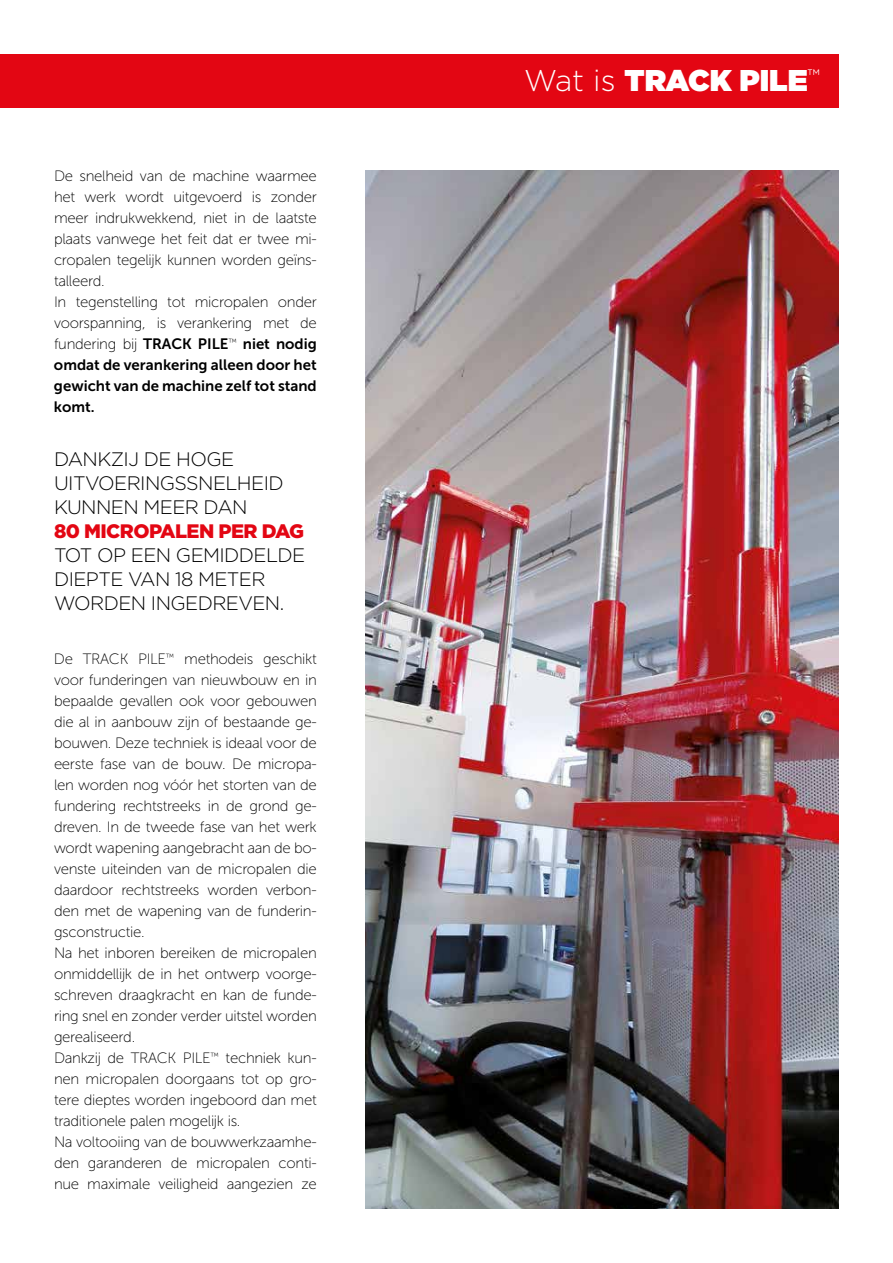
<style>
.page{position:relative;width:893px;height:1263px;background:#fff}
.page>*{position:absolute;margin:0;border:0;box-sizing:border-box;transform-origin:0 0}
.t1{font:900 30px "Gotham";color:#fff}
.t2{font:300 19.5px/24px "Gotham";letter-spacing:-.03em;color:#000}
.t3{font:900 19.5px "Gotham";letter-spacing:-.03em;color:#e30613}
.t4{font:15px/21px "Museo Sans 100";letter-spacing:-.02em;color:#000}
.t5{font:15px/21px "Museo Sans 700";color:#000;text-align:justify}
.s1{font-family:"Museo Sans 100"}
.s2{font-weight:300}
</style>
<div class="page">
<img style="left:366px;top:170px;width:473px;height:1038px">
<div style="left:0;top:54px;width:839px;height:54px;background:#e30613"></div>
<p class="t4" style="left:54px;top:166px;width:264px">De snelheid van de machine waarmee het werk wordt uitgevoerd is zonder meer indrukwekkend, niet in de laatste plaats vanwege het feit dat er twee mi&shy;cropalen tegelijk kunnen worden geïns&shy;talleerd.<br>In tegenstelling tot micropalen onder voorspanning, is verankering met de</p>
<p class="t5" style="left:54px;top:334px;width:264px"><span class="s1">fundering bij</span> TRACK PILE<sup>™</sup> niet nodig omdat de verankering alleen door het gewicht van de machine zelf tot stand komt.</p>
<h2 class="t2" style="left:54px;top:447px;width:231px">DANKZIJ DE HOGE<br>UITVOERINGSSNELHEID<br>KUNNEN MEER DAN</h2>
<h2 class="t3" style="left:54px;top:518px;width:252px">80 MICROPALEN PER DAG</h2>
<h2 class="t2" style="left:54px;top:543px;width:253px">TOT OP EEN GEMIDDELDE<br>DIEPTE VAN 18 METER<br>WORDEN INGEDREVEN.</h2>
<p class="t4" style="left:54px;top:649px;width:264px">De TRACK PILE<sup>™</sup> methodeis geschikt voor funderingen van nieuwbouw en in bepaalde gevallen ook voor gebouwen die al in aanbouw zijn of bestaande ge&shy;bouwen. Deze techniek is ideaal voor de eerste fase van de bouw. De micropa&shy;len worden nog vóór het storten van de fundering rechtstreeks in de grond ge&shy;dreven. In de tweede fase van het werk wordt wapening aangebracht aan de bo&shy;venste uiteinden van de micropalen die daardoor rechtstreeks worden verbon&shy;den met de wapening van de funderin&shy;gsconstructie.<br>Na het inboren bereiken de micropalen onmiddellijk de in het ontwerp voorge&shy;schreven draagkracht en kan de funde&shy;ring snel en zonder verder uitstel worden gerealiseerd.<br>Dankzij de TRACK PILE<sup>™</sup> techniek kun&shy;nen micropalen doorgaans tot op gro&shy;tere dieptes worden ingeboord dan met traditionele palen mogelijk is.<br>Na voltooiing van de bouwwerkzaamhe&shy;den garanderen de micropalen conti&shy;nue maximale veiligheid aangezien ze</p>
<h1 class="t1" style="left:524px;top:58px;width:297px"><span class="s2">Wat is</span> TRACK PILE<sup>™</sup></h1>
</div>
